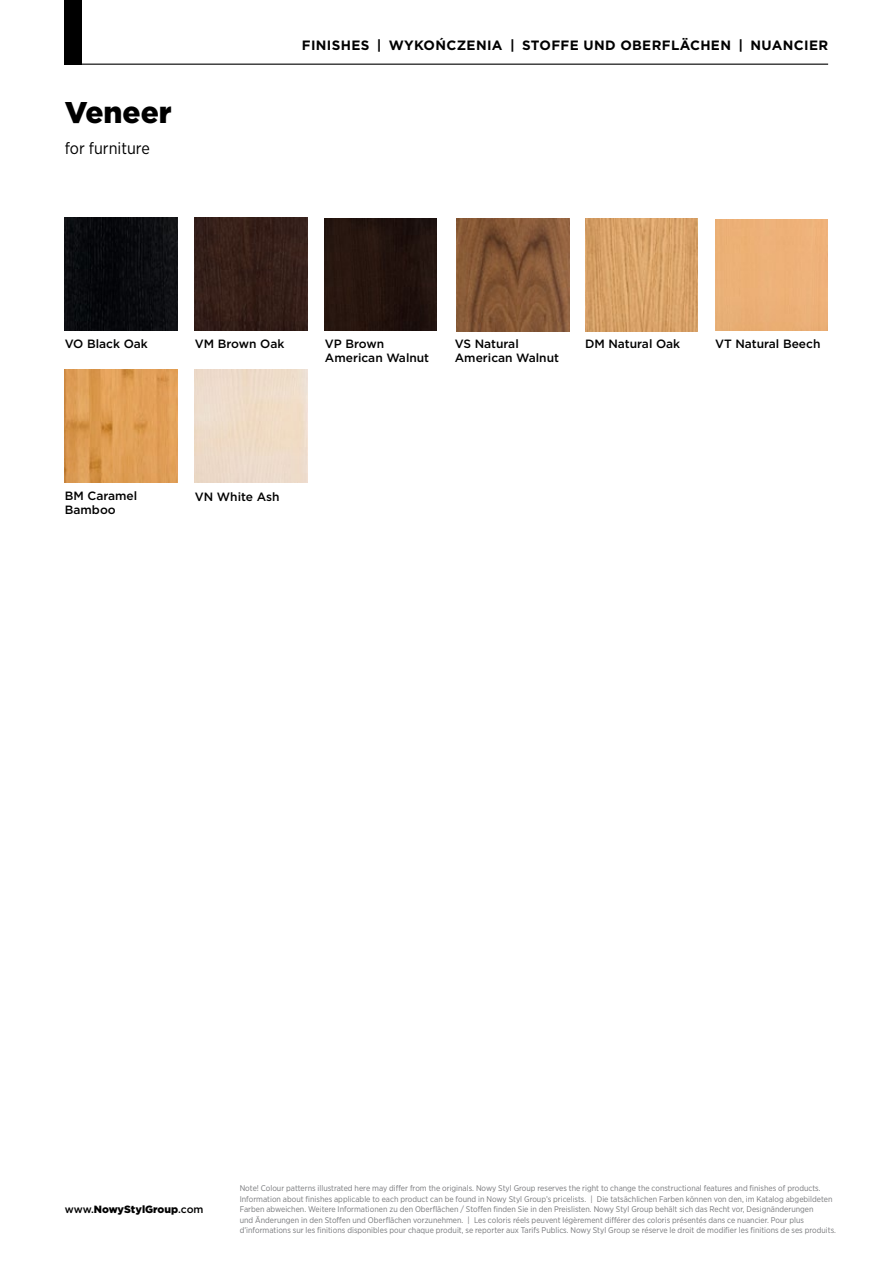
<style>
.page{position:relative;width:893px;height:1263px;background:#fff}
.page>*{position:absolute;margin:0;border:0;box-sizing:border-box;transform-origin:0 0}
.t1{font:900 30px "Gotham";color:#000}
.t2{font:16.5px "Gotham Narrow";color:#000}
.t3{font:700 13.5px "Gotham";letter-spacing:.025em;color:#000}
.t4{font:500 12px/14.4px "Gotham";color:#000}
.t5{font:900 10.5px "Gotham";color:#000}
.t6{font:8.25px/10.5px "Gotham Narrow";color:#77787b}
.s1{font-weight:500}
</style>
<div class="page">
<img style="left:195px;top:218px;width:113px;height:113px">
<img style="left:585px;top:218px;width:113px;height:113px">
<img style="left:457px;top:218px;width:112px;height:113px">
<img style="left:65px;top:218px;width:113px;height:113px">
<img style="left:324px;top:218px;width:113px;height:113px">
<img style="left:65px;top:370px;width:113px;height:113px">
<hr style="left:65px;top:64px;width:763px;height:1px;background:#000">
<div style="left:65px;top:0;width:17px;height:65px;background:#000"></div>
<h1 class="t1" style="left:65px;top:92px;width:108px">Veneer</h1>
<h2 class="t2" style="left:65px;top:138px;width:87px">for furniture</h2>
<h3 class="t3" style="left:302px;top:36px;width:528px">FINISHES | WYKOŃCZENIA | STOFFE UND OBERFLÄCHEN | NUANCIER</h3>
<h3 class="t4" style="left:65px;top:336px;width:85px">VO Black Oak</h3>
<h3 class="t4" style="left:715px;top:336px;width:107px">VT Natural Beech</h3>
<h3 class="t4" style="left:195px;top:336px;width:91px">VM Brown Oak</h3>
<h3 class="t4" style="left:455px;top:336px;width:65px">VS Natural</h3>
<h3 class="t4" style="left:585px;top:336px;width:97px">DM Natural Oak</h3>
<h3 class="t4" style="left:455px;top:351px;width:106px">American Walnut</h3>
<h3 class="t4" style="left:325px;top:336px;width:106px">VP Brown<br>American Walnut</h3>
<h3 class="t4" style="left:65px;top:488px;width:74px">BM Caramel<br>Bamboo</h3>
<h3 class="t4" style="left:195px;top:489px;width:86px">VN White Ash</h3>
<p class="t5" style="left:65px;top:1202px;width:140px"><span class="s1">www.</span>NowyStylGroup<span class="s1">.com</span></p>
<p class="t6" style="left:240px;top:1183px;width:598px">Note! Colour patterns illustrated here may differ from the originals. Nowy Styl Group reserves the right to change the constructional features and finishes of products.<br>Information about finishes applicable to each product can be found in Nowy Styl Group’s pricelists. | Die tatsächlichen Farben können von den, im Katalog abgebildeten Farben abweichen. Weitere Informationen zu den Oberflächen / Stoffen finden Sie in den Preislisten. Nowy Styl Group behält sich das Recht vor, Designänderungen<br>und Änderungen in den Stoffen und Oberflächen vorzunehmen. | Les coloris réels peuvent légèrement différer des coloris présentés dans ce nuancier. Pour plus d’informations sur les finitions disponibles pour chaque produit, se reporter aux Tarifs Publics. Nowy Styl Group se réserve le droit de modifier les finitions de ses produits.</p>
</div>
